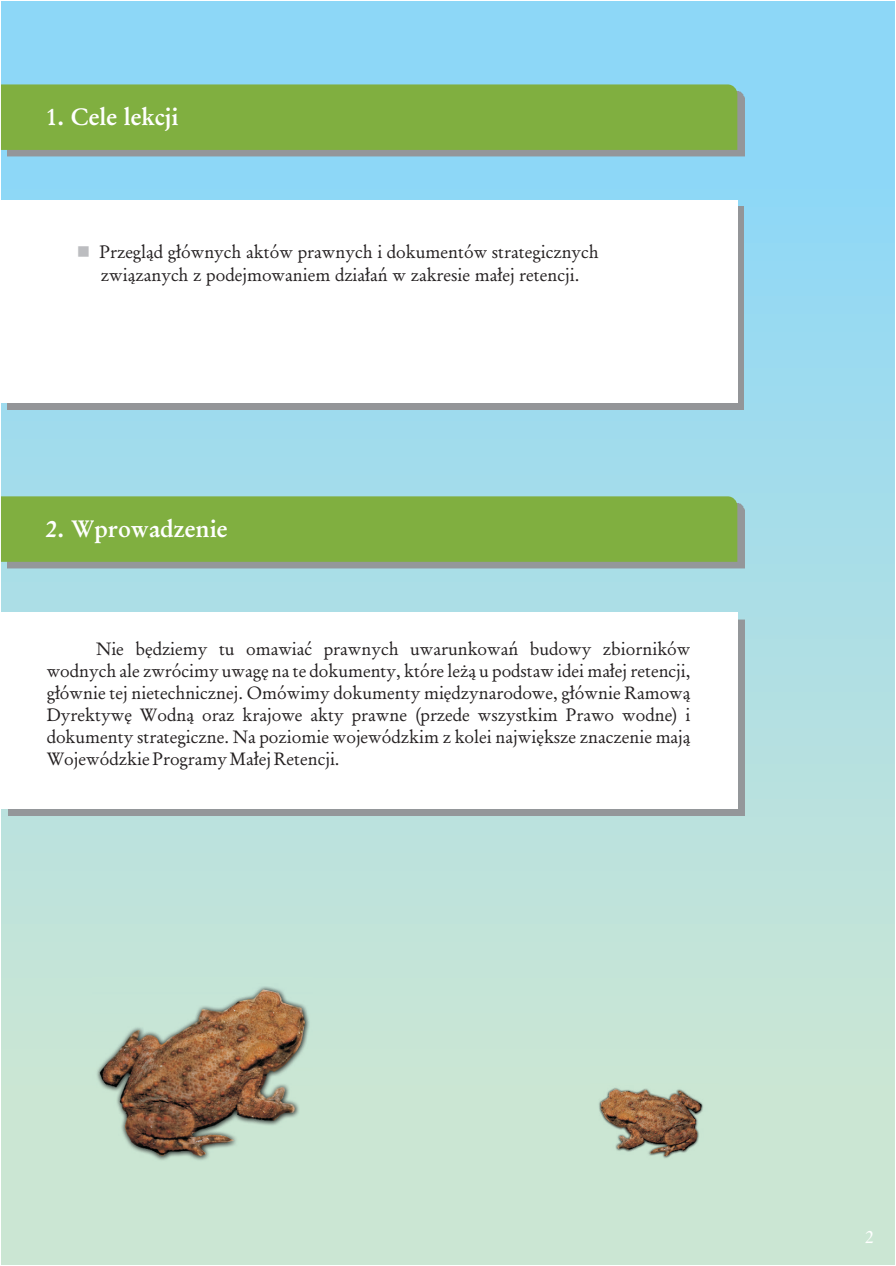
<style>
.page{position:relative;width:896px;height:1266px;background:#fff}
.page>*{position:absolute;margin:0;border:0;box-sizing:border-box;transform-origin:0 0}
.t1{font:24px "Garamond Antiqua,Bold";color:#fff}
.t2{font:18px/21.9px "Garamond Antiqua";color:#231f20;text-align:justify}
.t3{font:18px "Garamond Antiqua";color:#fff}
.s1{color:#bcbdc0}
</style>
<div class="page">
<div style="left:1px;top:1px;width:893px;height:1263px;background:linear-gradient(to bottom,#86d5fb,#d3e8cf)"></div>
<img style="left:8px;top:91px;width:736px;height:66px">
<div style="left:1px;top:84px;width:736px;height:66px;background:#80af40"></div>
<div style="left:8px;top:207px;width:736px;height:203px;background:#939598"></div>
<div style="left:1px;top:200px;width:736px;height:202px;background:#fff"></div>
<img style="left:8px;top:619px;width:736px;height:196px">
<div style="left:2px;top:612px;width:735px;height:196px;background:#fff"></div>
<div style="left:8px;top:503px;width:736px;height:65px;background:#94979a"></div>
<div style="left:1px;top:496px;width:736px;height:66px;background:#80af40"></div>
<img style="left:92px;top:966px;width:220px;height:208px">
<img style="left:590px;top:1055px;width:128px;height:124px">
<h1 class="t1" style="left:45px;top:107px;width:135px">1. Cele lekcji</h1>
<p class="t2" style="left:77px;top:242px;width:523px;line-height:22.5px;text-align:center"><span class="s1">■</span>Przegląd głównych aktów prawnych i dokumentów strategicznych związanych z podejmowaniem działań w zakresie małej retencji.</p>
<h1 class="t1" style="left:45px;top:519px;width:183px">2. Wprowadzenie</h1>
<p class="t2" style="left:47px;top:639px;width:645px;text-indent:49px">Nie będziemy tu omawiać prawnych uwarunkowań budowy zbiorników wodnych ale zwrócimy uwagę na te dokumenty, które leżą u podstaw idei małej retencji, głównie tej nietechnicznej. Omówimy dokumenty międzynarodowe, głównie Ramową Dyrektywę Wodną oraz krajowe akty prawne (przede wszystkim Prawo wodne) i dokumenty strategiczne. Na poziomie wojewódzkim z kolei największe znaczenie mają Wojewódzkie Programy Małej Retencji.</p>
<p class="t3" style="left:864px;top:1229px;width:10px">2</p>
</div>
